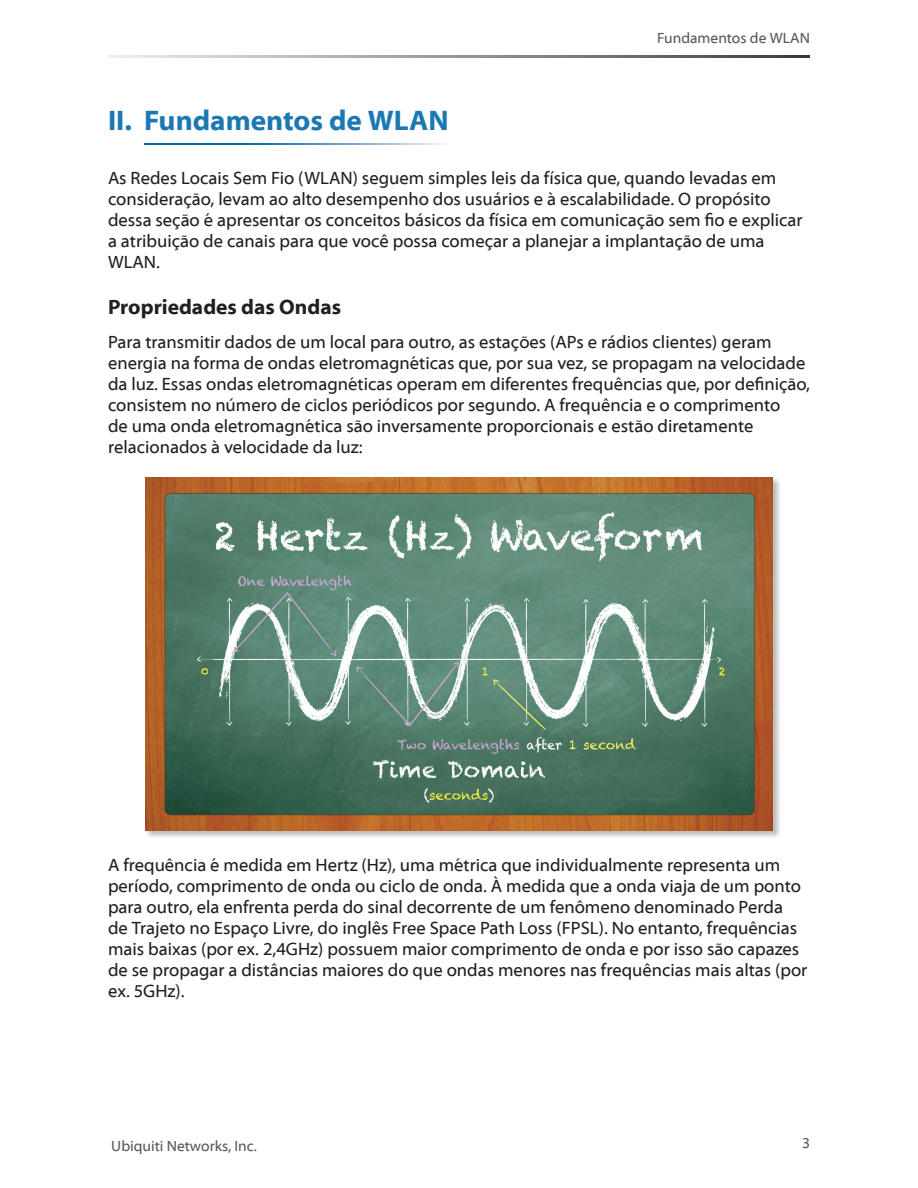
<style>
.page{position:relative;width:918px;height:1188px;background:#fff}
.page>*{position:absolute;margin:0;border:0;box-sizing:border-box;transform-origin:0 0}
.t1{font:700 28.5px "Myriad Web Pro";color:#1b78b2}
.Heading_1{font:700 21px "Myriad Web Pro";color:#231f20}
.Body{font:18px/21px "Myriad Web Pro";color:#231f20}
.t2{font:15px "Myriad Web Pro";color:#57585a}
</style>
<div class="page">
<svg style="left:108px;top:56px;width:702px;height:1px"></svg>
<div style="left:145px;top:477px;width:636px;height:362px;background:#231f20;opacity:.3"></div>
<img style="left:145px;top:477px;width:628px;height:353px">
<p class="t1" style="left:108px;top:104px;width:342px">II. Fundamentos de WLAN</p>
<p class="t2" style="left:657px;top:30px;width:154px">Fundamentos de WLAN</p>
<p class="Body" style="left:108px;top:168px;width:696px">As Redes Locais Sem Fio (WLAN) seguem simples leis da física que, quando levadas em consideração, levam ao alto desempenho dos usuários e à escalabilidade. O propósito dessa seção é apresentar os conceitos básicos da física em comunicação sem fio e explicar a atribuição de canais para que você possa começar a planejar a implantação de uma WLAN.</p>
<p class="Heading_1" style="left:108px;top:295px;width:235px">Propriedades das Ondas</p>
<p class="Body" style="left:108px;top:332px;width:704px">Para transmitir dados de um local para outro, as estações (APs e rádios clientes) geram energia na forma de ondas eletromagnéticas que, por sua vez, se propagam na velocidade da luz. Essas ondas eletromagnéticas operam em diferentes frequências que, por definição, consistem no número de ciclos periódicos por segundo. A frequência e o comprimento<br>de uma onda eletromagnética são inversamente proporcionais e estão diretamente relacionados à velocidade da luz:</p>
<p class="Body" style="left:108px;top:855px;width:701px">A frequência é medida em Hertz (Hz), uma métrica que individualmente representa um período, comprimento de onda ou ciclo de onda. À medida que a onda viaja de um ponto para outro, ela enfrenta perda do sinal decorrente de um fenômeno denominado Perda<br>de Trajeto no Espaço Livre, do inglês Free Space Path Loss (FPSL). No entanto, frequências mais baixas (por ex. 2,4GHz) possuem maior comprimento de onda e por isso são capazes de se propagar a distâncias maiores do que ondas menores nas frequências mais altas (por ex. 5GHz).</p>
<p class="t2" style="left:111px;top:1138px;width:147px">Ubiquiti Networks, Inc.</p>
<p class="t2" style="left:802px;top:1135px;width:9px">3</p>
</div>
